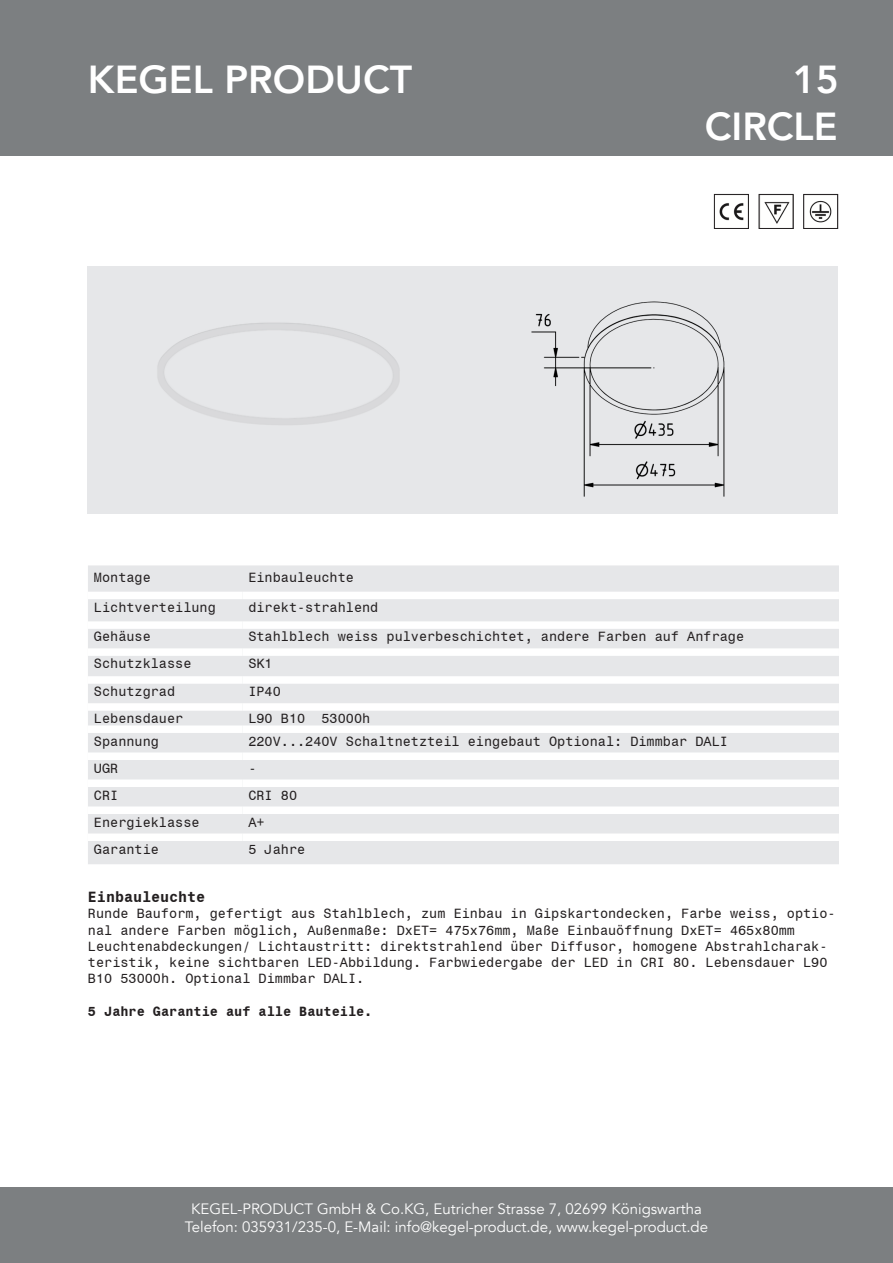
<style>
.page{position:relative;width:893px;height:1263px;background:#fff}
.page>*{position:absolute;margin:0;border:0;box-sizing:border-box;transform-origin:0 0}
.t1{font:800 39px "Avenir";color:#fff}
.t2{font:15px "Avenir";color:#fff}
.t3{font:700 15px "Monospace 821 BT";color:#231f20}
.t4{font:13.5px/16.2px "Monospace 821 BT";color:#231f20}
.t5{font:700 13.5px "Monospace 821 BT";color:#231f20}
</style>
<div class="page">
<div style="left:0;top:0;width:893px;height:155px;background:#7c7f81"></div>
<div style="left:0;top:1187px;width:893px;height:76px;background:#7c7f81"></div>
<img style="left:809px;top:200px;width:23px;height:23px">
<div style="left:803px;top:194px;width:35px;height:35px;border:1px solid #231f20"></div>
<img style="left:719px;top:203px;width:25px;height:18px">
<div style="left:714px;top:194px;width:35px;height:35px;border:1px solid #231f20"></div>
<img style="left:764px;top:201px;width:26px;height:23px">
<div style="left:759px;top:194px;width:34px;height:35px;border:1px solid #231f20"></div>
<div style="left:88px;top:565px;width:751px;height:299px;background:#e6e7e9"></div>
<div style="left:88px;top:592px;width:154px;height:7px;background:#fff"></div>
<div style="left:242px;top:592px;width:597px;height:7px;background:#fff"></div>
<div style="left:88px;top:621px;width:154px;height:8px;background:#fff"></div>
<div style="left:242px;top:621px;width:597px;height:8px;background:#fff"></div>
<div style="left:88px;top:648px;width:154px;height:8px;background:#fff"></div>
<div style="left:242px;top:648px;width:597px;height:8px;background:#fff"></div>
<div style="left:88px;top:676px;width:154px;height:8px;background:#fff"></div>
<div style="left:242px;top:676px;width:597px;height:8px;background:#fff"></div>
<div style="left:88px;top:703px;width:154px;height:8px;background:#fff"></div>
<div style="left:242px;top:703px;width:597px;height:8px;background:#fff"></div>
<div style="left:88px;top:725px;width:154px;height:8px;background:#fff"></div>
<div style="left:242px;top:725px;width:597px;height:8px;background:#fff"></div>
<div style="left:88px;top:752px;width:154px;height:8px;background:#fff"></div>
<div style="left:242px;top:752px;width:597px;height:8px;background:#fff"></div>
<div style="left:88px;top:779px;width:154px;height:8px;background:#fff"></div>
<div style="left:242px;top:779px;width:597px;height:8px;background:#fff"></div>
<div style="left:88px;top:806px;width:154px;height:8px;background:#fff"></div>
<div style="left:242px;top:806px;width:597px;height:8px;background:#fff"></div>
<div style="left:88px;top:833px;width:154px;height:8px;background:#fff"></div>
<div style="left:242px;top:833px;width:597px;height:8px;background:#fff"></div>
<div style="left:458px;top:266px;width:380px;height:248px;background:#e6e7e9"></div>
<p class="t1" style="left:88px;top:49px;width:326px">KEGEL PRODUCT</p>
<p class="t1" style="left:793px;top:49px;width:48px">15</p>
<p class="t1" style="left:705px;top:96px;width:134px">CIRCLE</p>
<p class="t4" style="left:94px;top:569px;width:58px">Montage</p>
<p class="t4" style="left:248px;top:569px;width:107px">Einbauleuchte</p>
<p class="t4" style="left:94px;top:599px;width:123px">Lichtverteilung</p>
<p class="t4" style="left:248px;top:599px;width:132px">direkt-strahlend</p>
<p class="t4" style="left:94px;top:628px;width:58px">Gehäuse</p>
<p class="t4" style="left:248px;top:628px;width:497px">Stahlblech weiss pulverbeschichtet, andere Farben auf Anfrage</p>
<p class="t4" style="left:94px;top:655px;width:99px">Schutzklasse</p>
<p class="t4" style="left:248px;top:655px;width:26px">SK1</p>
<p class="t4" style="left:94px;top:683px;width:83px">Schutzgrad</p>
<p class="t4" style="left:248px;top:683px;width:34px">IP40</p>
<p class="t4" style="left:94px;top:710px;width:91px">Lebensdauer</p>
<p class="t4" style="left:248px;top:710px;width:123px">L90 B10 53000h</p>
<p class="t4" style="left:94px;top:732px;width:67px">Spannung</p>
<p class="t4" style="left:248px;top:732px;width:481px">220V...240V Schaltnetzteil eingebaut Optional: Dimmbar DALI</p>
<p class="t4" style="left:94px;top:759px;width:26px">UGR</p>
<p class="t4" style="left:248px;top:759px;width:10px">-</p>
<p class="t4" style="left:94px;top:786px;width:26px">CRI</p>
<p class="t4" style="left:248px;top:786px;width:50px">CRI 80</p>
<p class="t4" style="left:94px;top:813px;width:107px">Energieklasse</p>
<p class="t4" style="left:248px;top:813px;width:18px">A+</p>
<p class="t4" style="left:94px;top:840px;width:67px">Garantie</p>
<p class="t4" style="left:248px;top:840px;width:58px">5 Jahre</p>
<p class="t3" style="left:88px;top:888px;width:119px">Einbauleuchte</p>
<p class="t4" style="left:88px;top:905px;width:749px">Runde Bauform, gefertigt aus Stahlblech, zum Einbau in Gipskartondecken, Farbe weiss, optio&shy;nal andere Farben möglich, Außenmaße: DxET= 475x76mm, Maße Einbauöffnung DxET= 465x80mm</p>
<p class="t4" style="left:88px;top:938px;width:741px;text-align:justify">Leuchtenabdeckungen/ Lichtaustritt: direktstrahlend über Diffusor, homogene Abstrahlcharak&shy;teristik, keine sichtbaren LED-Abbildung. Farbwiedergabe der LED in CRI 80. Lebensdauer L90<br>B10 53000h. Optional Dimmbar DALI.</p>
<p class="t5" style="left:88px;top:1002px;width:286px">5 Jahre Garantie auf alle Bauteile.</p>
<p class="t2" style="left:191px;top:1200px;width:512px">KEGEL-PRODUCT GmbH &amp; Co.KG, Eutricher Strasse 7, 02699 Königswartha</p>
<p class="t2" style="left:185px;top:1218px;width:525px">Telefon: 035931/235-0, E-Mail: info@kegel-product.de, www.kegel-product.de</p>
</div>
